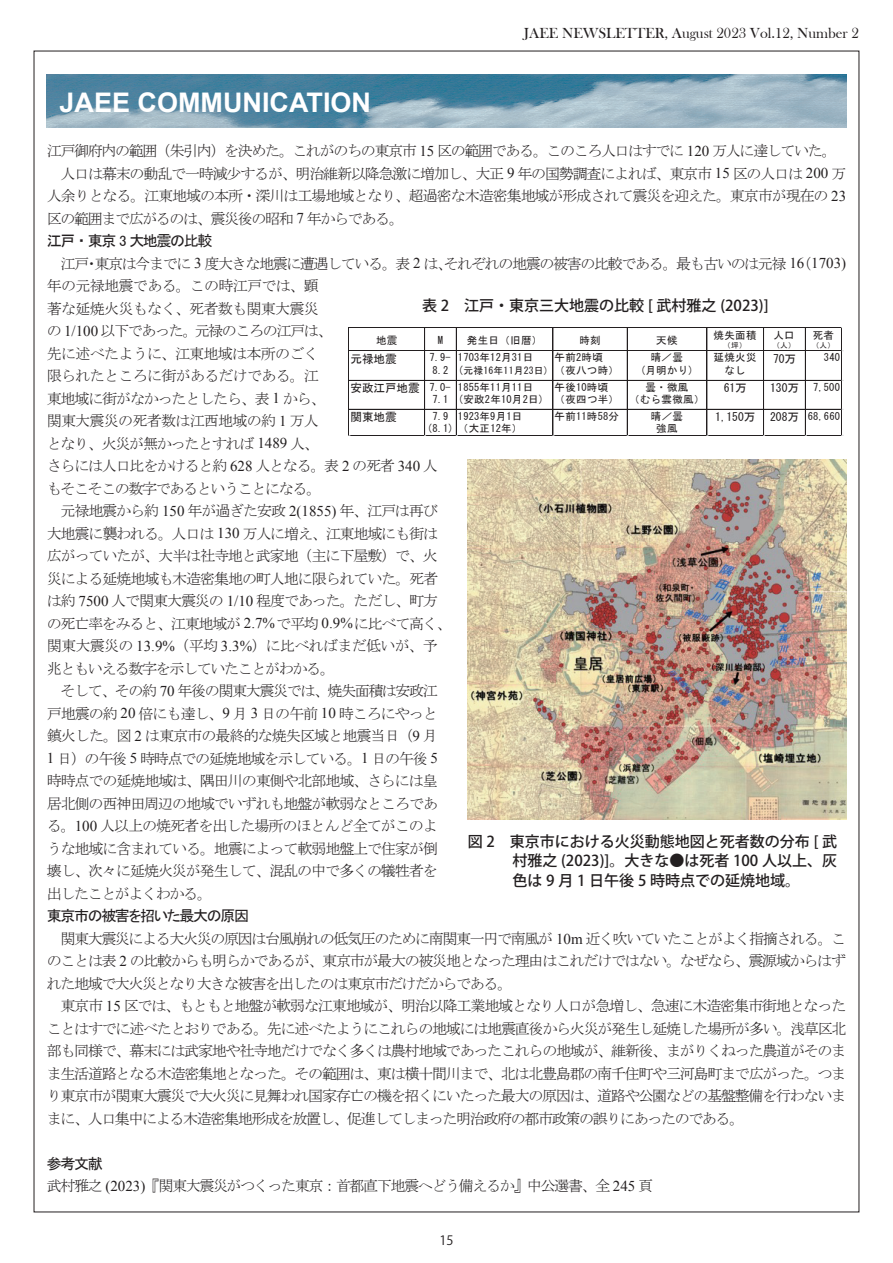
<style>
.page{position:relative;width:893px;height:1263px;background:#fff}
.page>*{position:absolute;margin:0;border:0;box-sizing:border-box;transform-origin:0 0}
.t1{font:700 27px "Arial";color:#fff}
.t2{font:15px/22.5px "MS Mincho";letter-spacing:-.075em;color:#231f20;text-align:justify}
.t3{font:15px "MS Mincho";letter-spacing:-.045em;color:#231f20}
.t4{font:500 15px/19.5px "Koz Go Pro";color:#231f20;text-align:justify}
.t5{font:15px "Bask Old Face";color:#231f20}
.t6{font:15px "MS P Gothic";letter-spacing:-.09em;color:#231f20}
.t7{font:15px "MS Mincho";letter-spacing:-.04em;color:#231f20}
.t8{font:12.9px "Koz Go Pro";color:#231f20}
.t9{font:11.55px "MS Gothic";letter-spacing:-.005em;color:#231f20}
.t10{font:10.5px/12.3px "MS Gothic";letter-spacing:.03em;color:#231f20}
.t11{font:9.75px "MS Gothic";letter-spacing:.015em;color:#231f20}
.t12{font:7.65px "MS Gothic";color:#231f20}
.s1{font-family:"Times New Roman"}
.s2{font-size:10.5px}
.s3{font-size:11.55px}
</style>
<div class="page">
<img style="left:47px;top:74px;width:799px;height:54px">
<hr style="left:349px;top:327px;width:493px;height:1px;background:#231f20">
<svg style="left:424px;top:328px;width:2px;height:22px"></svg>
<svg style="left:456px;top:328px;width:1px;height:22px"></svg>
<svg style="left:553px;top:328px;width:1px;height:22px"></svg>
<svg style="left:627px;top:328px;width:1px;height:22px"></svg>
<svg style="left:707px;top:328px;width:1px;height:22px"></svg>
<svg style="left:763px;top:328px;width:1px;height:22px"></svg>
<svg style="left:805px;top:328px;width:1px;height:22px"></svg>
<hr style="left:349px;top:350px;width:493px;height:1px;background:#231f20">
<hr style="left:349px;top:380px;width:492px;height:1px;background:#231f20">
<hr style="left:349px;top:409px;width:492px;height:1px;background:#231f20">
<hr style="left:349px;top:327px;width:1px;height:108px;background:#231f20">
<hr style="left:424px;top:351px;width:1px;height:84px;background:#231f20">
<hr style="left:456px;top:351px;width:1px;height:84px;background:#231f20">
<hr style="left:553px;top:351px;width:1px;height:84px;background:#231f20">
<hr style="left:627px;top:351px;width:1px;height:84px;background:#231f20">
<hr style="left:707px;top:351px;width:1px;height:84px;background:#231f20">
<hr style="left:763px;top:351px;width:1px;height:84px;background:#231f20">
<hr style="left:805px;top:351px;width:1px;height:84px;background:#231f20">
<hr style="left:349px;top:435px;width:493px;height:1px;background:#231f20">
<hr style="left:841px;top:328px;width:1px;height:107px;background:#231f20">
<img style="left:468px;top:459px;width:378px;height:361px">
<h1 class="t1" style="left:60px;top:84px;width:313px">JAEE COMMUNICATION</h1>
<p class="t5" style="left:524px;top:25px;width:336px">JAEE NEWSLETTER, August 2023 Vol.12, Number 2</p>
<p class="t2" style="left:47px;top:140px;width:791px">江戸御府内の範囲（朱引内）を決めた。これがのちの東京市 <span class="s1">15</span> 区の範囲である。このころ人口はすでに <span class="s1">120</span> 万人に達していた。</p>
<p class="t2" style="left:60px;top:162px;width:787px">人口は幕末の動乱で一時減少するが、明治維新以降急激に増加し、大正 <span class="s1">9</span> 年の国勢調査によれば、東京市 <span class="s1">15</span> 区の人口は <span class="s1">200</span> 万</p>
<p class="t2" style="left:47px;top:185px;width:801px">人余りとなる。江東地域の本所・深川は工場地域となり、超過密な木造密集地域が形成されて震災を迎えた。東京市が現在の <span class="s1">23</span></p>
<p class="t2" style="left:47px;top:207px;width:359px">区の範囲まで広がるのは、震災後の昭和 <span class="s1">7</span> 年からである。</p>
<p class="t6" style="left:47px;top:233px;width:167px">江戸・東京 3 大地震の比較</p>
<p class="t2" style="left:60px;top:252px;width:787px">江戸・東京は今までに <span class="s1">3</span> 度大きな地震に遭遇している。表 <span class="s1">2</span> は、それぞれの地震の被害の比較である。最も古いのは元禄 <span class="s1">16</span>（<span class="s1">1703)</span></p>
<p class="t7" style="left:47px;top:278px;width:274px">年の元禄地震である。この時江戸では、顕</p>
<p class="t3" style="left:47px;top:301px;width:274px">著な延焼火災もなく、死者数も関東大震災</p>
<p class="t2" style="left:47px;top:320px;width:288px">の <span class="s1">1/100</span> 以下であった。元禄のころの江戸は、</p>
<p class="t3" style="left:47px;top:346px;width:274px">先に述べたように、江東地域は本所のごく</p>
<p class="t3" style="left:47px;top:368px;width:274px">限られたところに街があるだけである。江</p>
<p class="t2" style="left:47px;top:387px;width:280px">東地域に街がなかったとしたら、表 <span class="s1">1</span> から、</p>
<p class="t3" style="left:47px;top:413px;width:274px">関東大震災の死者数は江西地域の約 <span class="s1">1</span> 万人</p>
<p class="t2" style="left:47px;top:432px;width:274px">となり、火災が無かったとすれば <span class="s1">1489</span> 人、</p>
<p class="t2" style="left:47px;top:455px;width:393px">さらには人口比をかけると約 <span class="s1">628</span> 人となる。表 <span class="s1">2</span> の死者 <span class="s1">340</span> 人</p>
<p class="t2" style="left:47px;top:477px;width:276px">もそこそこの数字であるということになる。</p>
<p class="t2" style="left:60px;top:500px;width:379px">元禄地震から約 <span class="s1">150</span> 年が過ぎた安政 <span class="s1">2(1855)</span> 年、江戸は再び</p>
<p class="t2" style="left:47px;top:522px;width:393px">大地震に襲われる。人口は <span class="s1">130</span> 万人に増え、江東地域にも街は</p>
<p class="t2" style="left:47px;top:545px;width:393px">広がっていたが、大半は社寺地と武家地（主に下屋敷）で、火</p>
<p class="t2" style="left:47px;top:567px;width:393px">災による延焼地域も木造密集地の町人地に限られていた。死者</p>
<p class="t2" style="left:47px;top:590px;width:393px">は約 <span class="s1">7500</span> 人で関東大震災の <span class="s1">1/10</span> 程度であった。ただし、町方</p>
<p class="t2" style="left:47px;top:612px;width:407px">の死亡率をみると、江東地域が <span class="s1">2.7%</span>で平均 <span class="s1">0.9%</span>に比べて高く、</p>
<p class="t3" style="left:47px;top:638px;width:393px">関東大震災の <span class="s1">13.9%</span>（平均 <span class="s1">3.3%</span>）に比べればまだ低いが、予</p>
<p class="t2" style="left:47px;top:657px;width:290px">兆ともいえる数字を示していたことがわかる。</p>
<p class="t2" style="left:60px;top:680px;width:379px">そして、その約 <span class="s1">70</span> 年後の関東大震災では、焼失面積は安政江</p>
<p class="t2" style="left:47px;top:702px;width:393px">戸地震の約 <span class="s1">20</span> 倍にも達し、<span class="s1">9</span> 月 <span class="s1">3</span> 日の午前 <span class="s1">10</span> 時ころにやっと</p>
<p class="t2" style="left:47px;top:725px;width:393px">鎮火した。図 <span class="s1">2</span> は東京市の最終的な焼失区域と地震当日（<span class="s1">9</span> 月</p>
<p class="t2" style="left:47px;top:747px;width:393px"><span class="s1">1</span> 日）の午後 <span class="s1">5</span> 時時点での延焼地域を示している。<span class="s1">1</span> 日の午後 <span class="s1">5</span></p>
<p class="t2" style="left:47px;top:770px;width:393px">時時点での延焼地域は、隅田川の東側や北部地域、さらには皇</p>
<p class="t2" style="left:47px;top:792px;width:393px">居北側の西神田周辺の地域でいずれも地盤が軟弱なところであ</p>
<p class="t2" style="left:47px;top:815px;width:393px">る。<span class="s1">100</span> 人以上の焼死者を出した場所のほとんど全てがこのよ</p>
<p class="t2" style="left:47px;top:837px;width:393px">うな地域に含まれている。地震によって軟弱地盤上で住家が倒</p>
<p class="t2" style="left:47px;top:860px;width:393px">壊し、次々に延焼火災が発生して、混乱の中で多くの犠牲者を</p>
<p class="t2" style="left:47px;top:882px;width:167px">出したことがよくわかる。</p>
<p class="t6" style="left:47px;top:908px;width:204px">東京市の被害を招いた最大の原因</p>
<p class="t2" style="left:47px;top:927px;width:801px;text-indent:14px">関東大震災による大火災の原因は台風崩れの低気圧のために南関東一円で南風が <span class="s1">10m</span> 近く吹いていたことがよく指摘される。このことは表 <span class="s1">2</span> の比較からも明らかであるが、東京市が最大の被災地となった理由はこれだけではない。なぜなら、震源域からはずれた地域で大火災となり大きな被害を出したのは東京市だけだからである。</p>
<p class="t2" style="left:47px;top:995px;width:801px;text-indent:14px">東京市 <span class="s1">15</span> 区では、もともと地盤が軟弱な江東地域が、明治以降工業地域となり人口が急増し、急速に木造密集市街地となったことはすでに述べたとおりである。先に述べたようにこれらの地域には地震直後から火災が発生し延焼した場所が多い。浅草区北部も同様で、幕末には武家地や社寺地だけでなく多くは農村地域であったこれらの地域が、維新後、まがりくねった農道がそのまま生活道路となる木造密集地となった。その範囲は、東は横十間川まで、北は北豊島郡の南千住町や三河島町まで広がった。つまり東京市が関東大震災で大火災に見舞われ国家存亡の機を招くにいたった最大の原因は、道路や公園などの基盤整備を行わないままに、人口集中による木造密集地形成を放置し、促進してしまった明治政府の都市政策の誤りにあったのである。</p>
<p class="t6" style="left:47px;top:1156px;width:57px">参考文献</p>
<p class="t2" style="left:47px;top:1175px;width:608px">武村雅之 <span class="s1">(2023)</span>『関東大震災がつくった東京：首都直下地震へどう備えるか』中公選書、全 <span class="s1">245</span> 頁</p>
<p class="t4" style="left:422px;top:296px;width:348px">表 2　江戸・東京三大地震の比較 [ 武村雅之 (2023)]</p>
<p class="t10" style="left:813px;top:329px;width:23px">死者</p>
<p class="t12" style="left:812px;top:342px;width:25px">（人）</p>
<p class="t10" style="left:376px;top:334px;width:23px">地震</p>
<p class="t10" style="left:438px;top:334px;width:7px">M</p>
<p class="t10" style="left:467px;top:334px;width:77px">発生日（旧暦）</p>
<p class="t10" style="left:579px;top:334px;width:23px">時刻</p>
<p class="t10" style="left:656px;top:334px;width:23px">天候</p>
<p class="t10" style="left:714px;top:329px;width:44px">焼失面積</p>
<p class="t12" style="left:723px;top:342px;width:25px">（坪）</p>
<p class="t10" style="left:773px;top:329px;width:23px">人口</p>
<p class="t12" style="left:772px;top:342px;width:25px">（人）</p>
<p class="t10" style="left:555px;top:351px;width:66px">午前2時頃<br>（夜八つ時）</p>
<p class="t10" style="left:640px;top:351px;width:55px;text-align:center">晴／曇<br>(月明かり)</p>
<p class="t10" style="left:714px;top:351px;width:44px;text-align:center">延焼火災なし</p>
<p class="t9" style="left:773px;top:353px;width:25px">70万</p>
<p class="t10" style="left:824px;top:351px;width:18px">340</p>
<p class="t9" style="left:350px;top:353px;width:48px">元禄地震</p>
<p class="t10" style="left:429px;top:351px;width:23px">7.9-<br>8.2</p>
<p class="t10" style="left:458px;top:351px;width:77px">1703年12月31日</p>
<p class="t11" style="left:458px;top:365px;width:92px"><span class="s2">(</span>元禄16年11月23日)</p>
<p class="t10" style="left:458px;top:381px;width:88px">1855年11月11日<br>(安政2年10月2日)</p>
<p class="t10" style="left:555px;top:381px;width:66px">午後10時頃（夜四つ半）</p>
<p class="t10" style="left:629px;top:381px;width:77px;text-align:center">曇・微風<br>（むら雲微風）</p>
<p class="t9" style="left:724px;top:382px;width:25px">61万</p>
<p class="t10" style="left:770px;top:381px;width:71px"><span class="s3">130万</span> 7,500</p>
<p class="t9" style="left:350px;top:382px;width:102px">安政江戸地震 <span class="s2">7.0-</span></p>
<p class="t10" style="left:432px;top:393px;width:18px">7.1</p>
<p class="t10" style="left:458px;top:410px;width:66px">1923年9月1日</p>
<p class="t10" style="left:555px;top:410px;width:66px">午前11時58分</p>
<p class="t10" style="left:651px;top:410px;width:34px;text-align:center">晴／曇強風</p>
<p class="t9" style="left:715px;top:411px;width:42px">1,150万</p>
<p class="t10" style="left:770px;top:410px;width:71px"><span class="s3">208万</span> 68,660</p>
<p class="t9" style="left:350px;top:411px;width:48px">関東地震</p>
<p class="t10" style="left:427px;top:410px;width:97px;text-indent:5px">7.9<br>(8.1) （大正12年）</p>
<p class="t4" style="left:512px;top:832px;width:326px;text-indent:-45px">図 2　東京市における火災動態地図と死者数の分布 [ 武村雅之 (2023)]。大きな●は死者 100 人以上、灰色は 9 月 1 日午後 5 時時点での延焼地域。</p>
<p class="t8" style="left:439px;top:1231px;width:16px">15</p>
</div>
